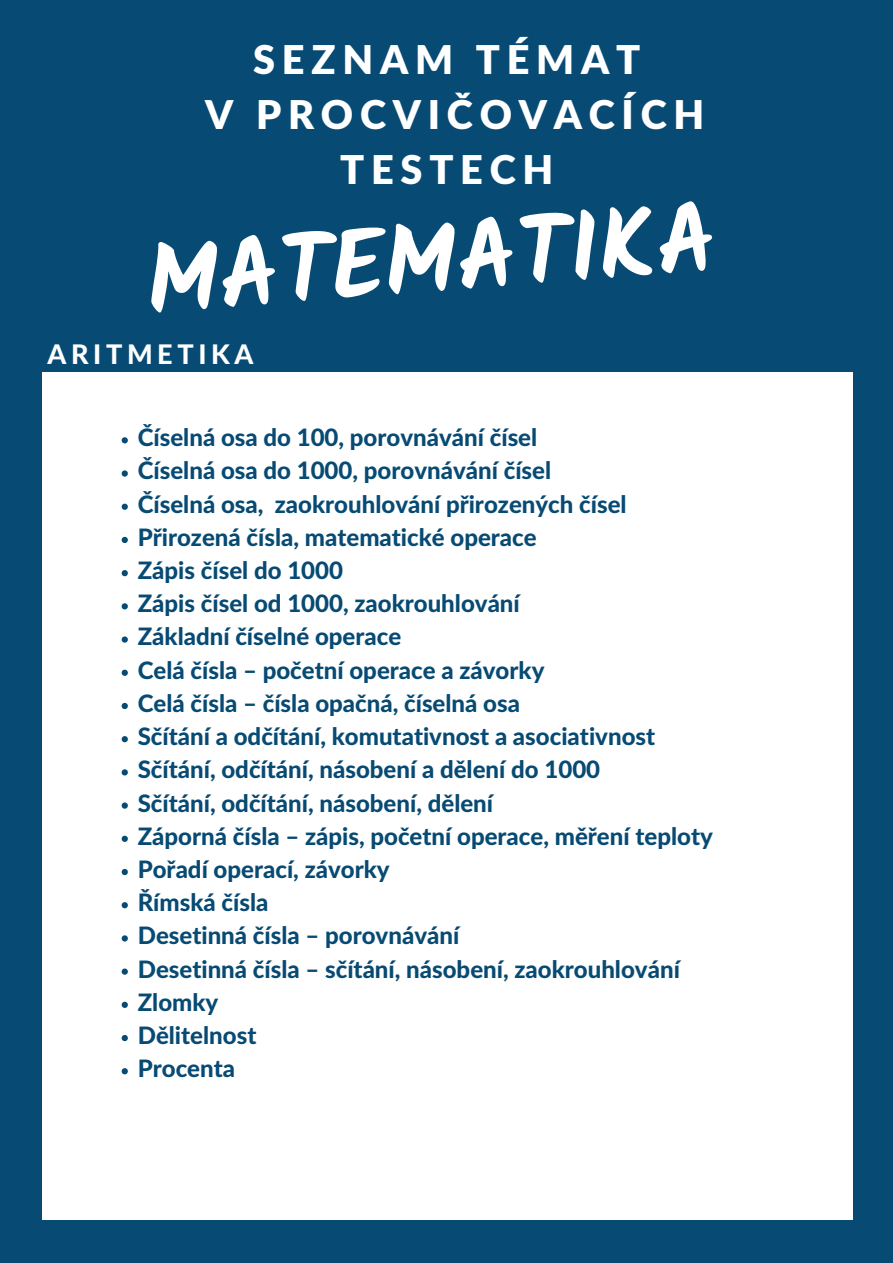
<style>
.page{position:relative;width:893px;height:1263px;background:#074a73}
.page>*{position:absolute;margin:0;border:0;box-sizing:border-box;transform-origin:0 0}
.t1{font:700 96px "Kalam";color:#fff}
.t2{font:900 39.75px/55.1px "Lato Latin";letter-spacing:.17em;color:#fff;text-align:center}
.t3{font:800 27px "Lato Latin";letter-spacing:.17em;color:#fff}
.t4{font:800 24px/33.2px "Lato Latin";color:#074a73}
</style>
<div class="page">
<div style="left:42px;top:372px;width:810px;height:848px;background:#fff"></div>
<svg style="left:122px;top:437px;width:6px;height:6px"></svg>
<svg style="left:122px;top:470px;width:6px;height:7px"></svg>
<svg style="left:122px;top:504px;width:6px;height:6px"></svg>
<svg style="left:122px;top:537px;width:6px;height:6px"></svg>
<svg style="left:122px;top:570px;width:6px;height:6px"></svg>
<svg style="left:122px;top:603px;width:6px;height:6px"></svg>
<svg style="left:122px;top:636px;width:6px;height:7px"></svg>
<svg style="left:122px;top:670px;width:6px;height:6px"></svg>
<svg style="left:122px;top:703px;width:6px;height:6px"></svg>
<svg style="left:122px;top:736px;width:6px;height:6px"></svg>
<svg style="left:122px;top:769px;width:6px;height:6px"></svg>
<svg style="left:122px;top:802px;width:6px;height:7px"></svg>
<svg style="left:122px;top:836px;width:6px;height:6px"></svg>
<svg style="left:122px;top:869px;width:6px;height:6px"></svg>
<svg style="left:122px;top:902px;width:6px;height:6px"></svg>
<svg style="left:122px;top:935px;width:6px;height:6px"></svg>
<svg style="left:122px;top:968px;width:6px;height:7px"></svg>
<svg style="left:122px;top:1002px;width:6px;height:6px"></svg>
<svg style="left:122px;top:1035px;width:6px;height:6px"></svg>
<svg style="left:122px;top:1068px;width:6px;height:6px"></svg>
<h2 class="t2" style="left:205px;top:34px;width:501px">SEZNAM TÉMAT<br>V PROCVIČOVACÍCH<br>TESTECH</h2>
<h1 class="t1" style="left:143px;top:224px;width:573px;rotate:-4deg">MATEMATIKA</h1>
<p class="t3" style="left:48px;top:343px;width:207px">ARITMETIKA</p>
<p class="t4" style="left:138px;top:422px;width:576px">Číselná osa do 100, porovnávání čísel<br>Číselná osa do 1000, porovnávání čísel<br>Číselná osa, zaokrouhlování přirozených čísel Přirozená čísla, matematické operace<br>Zápis čísel do 1000<br>Zápis čísel od 1000, zaokrouhlování<br>Základní číselné operace<br>Celá čísla – početní operace a závorky<br>Celá čísla – čísla opačná, číselná osa<br>Sčítání a odčítání, komutativnost a asociativnost Sčítání, odčítání, násobení a dělení do 1000<br>Sčítání, odčítání, násobení, dělení<br>Záporná čísla – zápis, početní operace, měření teploty Pořadí operací, závorky<br>Římská čísla<br>Desetinná čísla – porovnávání<br>Desetinná čísla – sčítání, násobení, zaokrouhlování Zlomky<br>Dělitelnost<br>Procenta</p>
</div>
